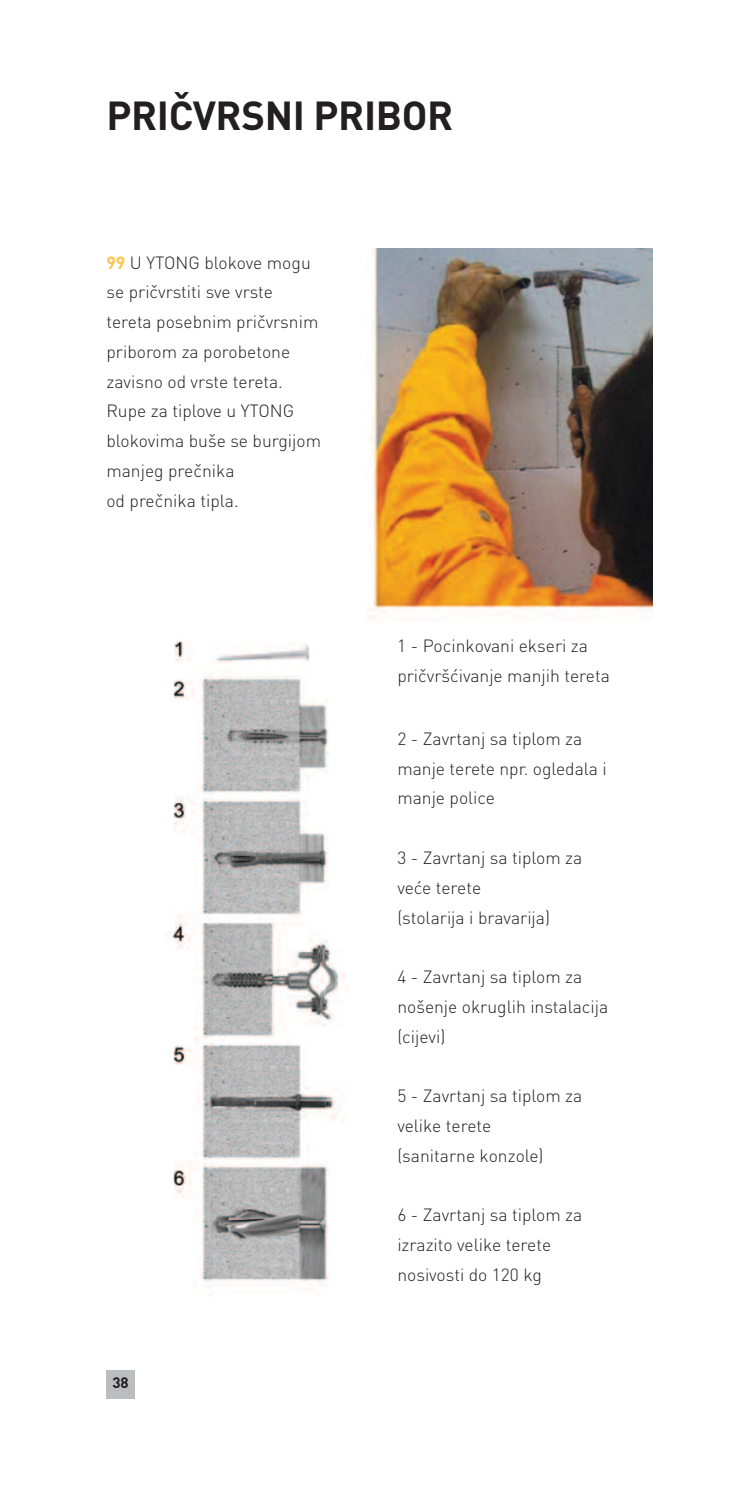
<style>
.page{position:relative;width:745px;height:1489px;background:#fff}
.page>*{position:absolute;margin:0;border:0;box-sizing:border-box;transform-origin:0 0}
.t1{font:700 40px "DIN Pro";letter-spacing:-.01em;color:#231f20}
.t2{font:300 17.5px/29.8px "DIN Pro";color:#231f20}
.t3{font:700 15px "DIN Pro";color:#231f20}
.s1{font-weight:700;color:#fec44c}
</style>
<div class="page">
<div style="left:106px;top:1369px;width:29px;height:29px;background:#bcbdc0"></div>
<img style="left:166px;top:248px;width:486px;height:1048px">
<h1 class="t1" style="left:106px;top:101px;width:348px">PRIČVRSNI PRIBOR</h1>
<p class="t2" style="left:106px;top:249px;width:216px"><span class="s1">99</span> U YTONG blokove mogu se pričvrstiti sve vrste tereta posebnim pričvrsnim priborom za porobetone zavisno od vrste tereta.<br>Rupe za tiplove u YTONG blokovima buše se burgijom manjeg prečnika<br>od prečnika tipla.</p>
<p class="t3" style="left:112px;top:1377px;width:18px">38</p>
<p class="t2" style="left:397px;top:633px;width:214px">1 - Pocinkovani ekseri za pričvršćivanje manjih tereta</p>
<p class="t2" style="left:397px;top:725px;width:211px">2 - Zavrtanj sa tiplom za manje terete npr. ogledala i manje police</p>
<p class="t2" style="left:397px;top:844px;width:186px">3 - Zavrtanj sa tiplom za veće terete<br>(stolarija i bravarija)</p>
<p class="t2" style="left:397px;top:963px;width:212px">4 - Zavrtanj sa tiplom za nošenje okruglih instalacija (cijevi)</p>
<p class="t2" style="left:397px;top:1082px;width:186px">5 - Zavrtanj sa tiplom za velike terete<br>(sanitarne konzole)</p>
<p class="t2" style="left:397px;top:1201px;width:186px">6 - Zavrtanj sa tiplom za izrazito velike terete nosivosti do 120 kg</p>
</div>
